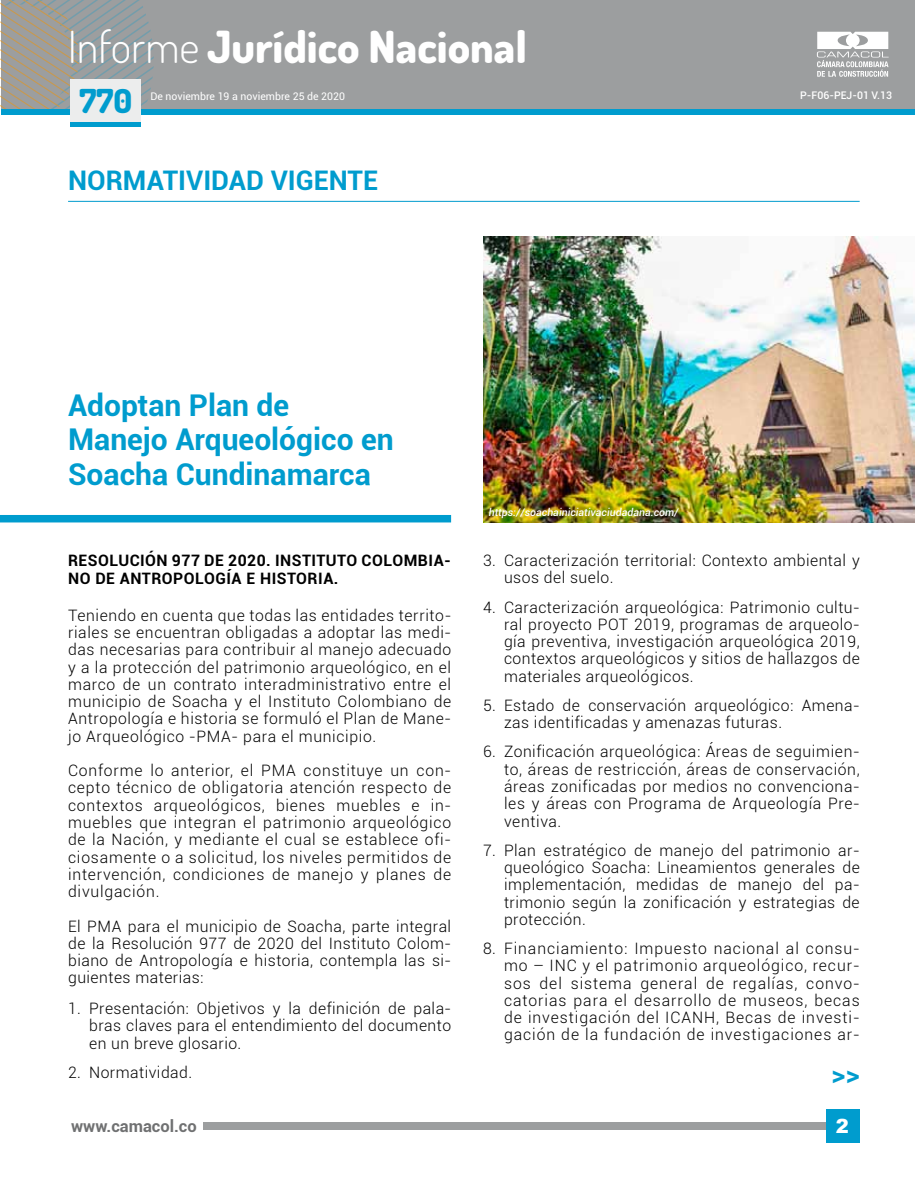
<style>
.page{position:relative;width:915px;height:1191px;background:#fff}
.page>*{position:absolute;margin:0;border:0;box-sizing:border-box;transform-origin:0 0}
.t1{font:800 44.25px "Dosis";color:#fff}
.t2{font:800 33px "Dosis";color:#009cce}
.t3{font:700 30px/34.5px "Roboto";color:#009cce}
.t4{font:700 27px "Roboto";color:#009cce}
.t5{font:900 19.5px "Roboto";color:#fff}
.t6{font:900 19.5px "Arial";color:#fff}
.t7{font:700 16.5px "Roboto";color:#707172}
.t8{font:300 15.75px/17.2px "Roboto";letter-spacing:.03em;color:#000;text-align:justify}
.t9{font:700 15.75px/18px "Roboto";letter-spacing:.03em;color:#000}
.t10{font:italic 500 10.5px "Roboto";color:#fff}
.t11{font:10.5px "Roboto";color:#fff}
.t12{font:500 10.5px "Roboto";color:#fff}
.s1{font-weight:300}
</style>
<div class="page">
<div style="left:203px;top:1122px;width:655px;height:7px;background:#9c9e9f"></div>
<div style="left:825px;top:1109px;width:33px;height:34px;background:#009cce"></div>
<div style="left:1px;top:0;width:913px;height:108px;background:#9c9e9f"></div>
<div style="left:1px;top:109px;width:913px;height:5px;background:#009cce"></div>
<svg style="left:1px;top:0;width:158px;height:109px"></svg>
<svg style="left:817px;top:32px;width:71px;height:45px"></svg>
<div style="left:70px;top:122px;width:70px;height:5px;background:#009cce"></div>
<div style="left:70px;top:79px;width:70px;height:43px;background:#eceded"></div>
<img style="left:483px;top:236px;width:431px;height:286px">
<div style="left:0;top:515px;width:451px;height:7px;background:#009cce"></div>
<hr style="left:68px;top:201px;width:791px;height:1px;background:#009cce">
<h1 class="t1" style="left:68px;top:18px;width:460px"><span class="s1">Informe</span> Jurídico Nacional</h1>
<h2 class="t2" style="left:79px;top:80px;width:54px">770</h2>
<p class="t11" style="left:150px;top:89px;width:196px">De noviembre 19 a noviembre 25 de 2020</p>
<h3 class="t4" style="left:68px;top:162px;width:311px">Normatividad Vi gente</h3>
<h3 class="t3" style="left:68px;top:387px;width:327px">Adoptan Plan de<br>Manejo Arqueológico en<br>Soacha Cundinamarca</h3>
<p class="t10" style="left:488px;top:505px;width:191px">https://soachainiciativaciudadana.com/</p>
<p class="t12" style="left:800px;top:87px;width:93px">P-F06-PEJ-01 V.13</p>
<p class="t9" style="left:68px;top:551px;width:384px">Resolución 977 de 2020. Instituto Colombia&shy;no de Antropología e Historia.</p>
<p class="t8" style="left:68px;top:606px;width:384px">Teniendo en cuenta que todas las entidades territo&shy;riales se encuentran obligadas a adoptar las medi&shy;das necesarias para contribuir al manejo adecuado y a la protección del patrimonio arqueológico, en el marco de un contrato interadministrativo entre el municipio de Soacha y el Instituto Colombiano de Antropología e historia se formuló el Plan de Mane&shy;jo Arqueológico -PMA- para el municipio.</p>
<p class="t8" style="left:68px;top:761px;width:384px">Conforme lo anterior, el PMA constituye un con&shy;cepto técnico de obligatoria atención respecto de contextos arqueológicos, bienes muebles e in&shy;muebles que integran el patrimonio arqueológico de la Nación, y mediante el cual se establece ofi&shy;ciosamente o a solicitud, los niveles permitidos de intervención, condiciones de manejo y planes de divulgación.</p>
<p class="t8" style="left:68px;top:916px;width:384px">El PMA para el municipio de Soacha, parte integral de la Resolución 977 de 2020 del Instituto Colom&shy;biano de Antropología e historia, contempla las si&shy;guientes materias:</p>
<p class="t8" style="left:89px;top:999px;width:363px;text-indent:-21px">1. Presentación: Objetivos y la definición de pala&shy;bras claves para el entendimiento del documento en un breve glosario.</p>
<p class="t8" style="left:68px;top:1063px;width:126px">2. Normatividad.</p>
<p class="t8" style="left:504px;top:551px;width:357px;text-indent:-21px">3. Caracterización territorial: Contexto ambiental y usos del suelo.</p>
<p class="t8" style="left:504px;top:598px;width:357px;text-indent:-21px">4. Caracterización arqueológica: Patrimonio cultu&shy;ral proyecto POT 2019, programas de arqueolo&shy;gía preventiva, investigación arqueológica 2019, contextos arqueológicos y sitios de hallazgos de materiales arqueológicos.</p>
<p class="t8" style="left:504px;top:696px;width:357px;text-indent:-21px">5. Estado de conservación arqueológico: Amena&shy;zas identificadas y amenazas futuras.</p>
<p class="t8" style="left:504px;top:742px;width:357px;text-indent:-21px">6. Zonificación arqueológica: Áreas de seguimien&shy;to, áreas de restricción, áreas de conservación, áreas zonificadas por medios no convenciona&shy;les y áreas con Programa de Arqueología Pre&shy;ventiva.</p>
<p class="t8" style="left:504px;top:841px;width:357px;text-indent:-21px">7. Plan estratégico de manejo del patrimonio ar&shy;queológico Soacha: Lineamientos generales de implementación, medidas de manejo del pa&shy;trimonio según la zonificación y estrategias de protección.</p>
<p class="t8" style="left:504px;top:939px;width:357px;text-indent:-21px">8. Financiamiento: Impuesto nacional al consu&shy;mo – INC y el patrimonio arqueológico, recur&shy;sos del sistema general de regalías, convo&shy;catorias para el desarrollo de museos, becas de investigación del ICANH, Becas de investi&shy;gación de la fundación de investigaciones ar-</p>
<h3 class="t4" style="left:831px;top:1055px;width:30px">&gt;&gt;</h3>
<p class="t6" style="left:835px;top:1111px;width:15px">2</p>
<p class="t7" style="left:71px;top:1114px;width:127px">www.camacol.co</p>
<p class="t5" style="left:836px;top:1114px;width:13px">1</p>
</div>
